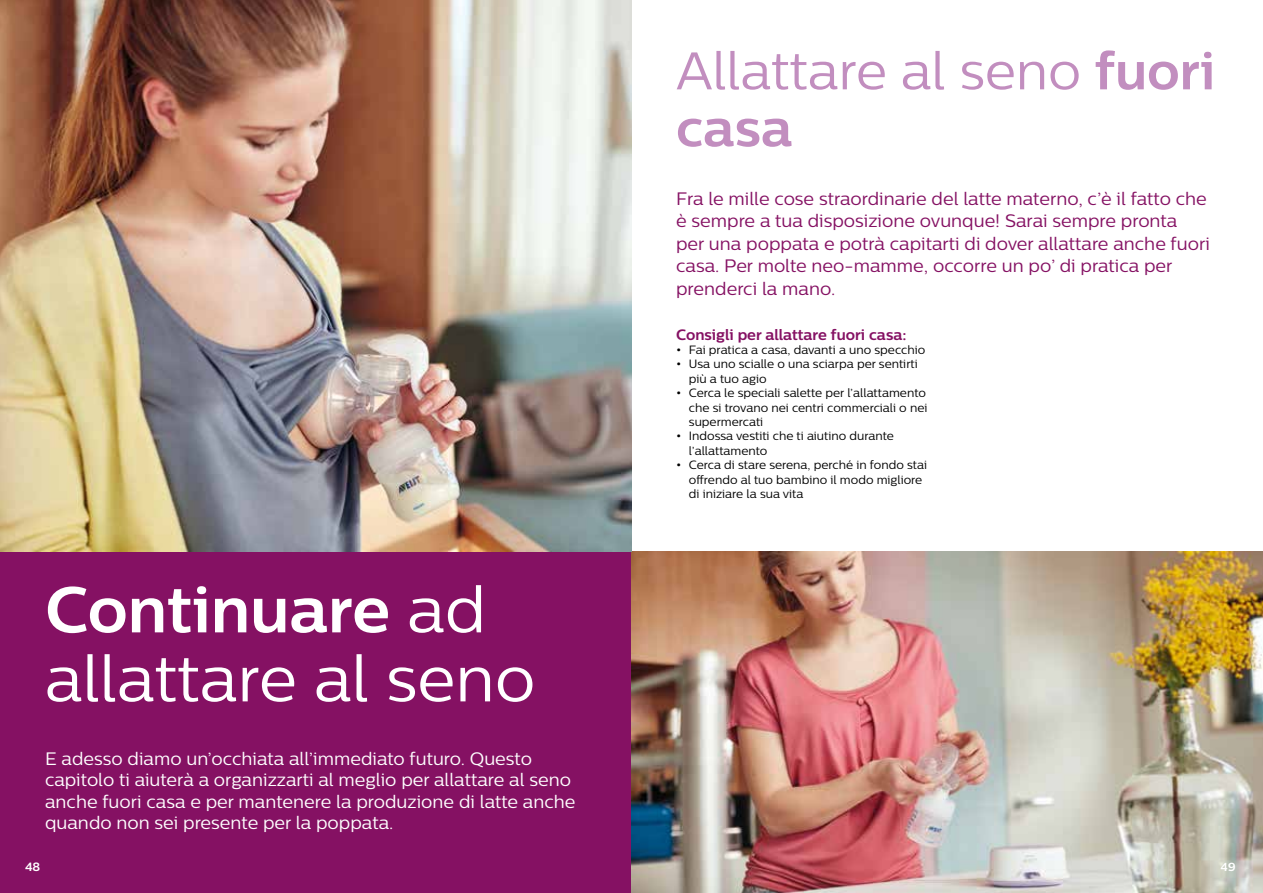
<style>
.page{position:relative;width:1263px;height:893px;background:#fff}
.page>*{position:absolute;margin:0;border:0;box-sizing:border-box;transform-origin:0 0}
.t1{font:64.5px/69px "Centrale Sans";color:#fff}
.t2{font:52.5px/57px "Centrale Sans";color:#c28ebf}
.t3{font:18px/22.5px "Centrale Sans";color:#851163}
.t4{font:18px/21.3px "Centrale Sans";color:#fff}
.t5{font:700 15px "Centrale Sans";color:#851163}
.t6{font:12px/14.4px "Centrale Sans";color:#000}
.t7{font:700 12px "Centrale Sans";color:#fff}
.t8{font:700 11.7px "Centrale Sans";color:#fff}
.s1{font-weight:700}
</style>
<div class="page">
<div style="left:0;top:551px;width:631px;height:342px;background:#851163"></div>
<img style="left:631px;top:551px;width:632px;height:342px">
<img style="left:0;top:0;width:631px;height:551px">
<h2 class="t2" style="left:676px;top:42px;width:541px">Allattare al seno <span class="s1">fuori casa</span></h2>
<h1 class="t1" style="left:45px;top:574px;width:492px"><span class="s1">Continuare</span> ad allattare al seno</h1>
<h3 class="t4" style="left:45px;top:748px;width:532px">E adesso diamo un’occhiata all’immediato futuro. Questo capitolo ti aiuterà a organizzarti al meglio per allattare al seno anche fuori casa e per mantenere la produzione di latte anche quando non sei presente per la poppata.</h3>
<p class="t3" style="left:676px;top:187px;width:535px">Fra le mille cose straordinarie del latte materno, c’è il fatto che è sempre a tua disposizione ovunque! Sarai sempre pronta per una poppata e potrà capitarti di dover allattare anche fuori casa. Per molte neo-mamme, occorre un po’ di pratica per prenderci la mano.</p>
<p class="t5" style="left:676px;top:325px;width:232px">Consigli per allattare fuori casa:</p>
<p class="t6" style="left:676px;top:342px;width:251px"><span class="s1">•</span> Fai pratica a casa, davanti a uno specchio</p>
<p class="t6" style="left:689px;top:357px;width:230px;text-indent:-13px"><span class="s1">•</span> Usa uno scialle o una sciarpa per sentirti più a tuo agio</p>
<p class="t6" style="left:689px;top:386px;width:240px;text-indent:-13px"><span class="s1">•</span> Cerca le speciali salette per l’allattamento che si trovano nei centri commerciali o nei supermercati</p>
<p class="t6" style="left:689px;top:429px;width:207px;text-indent:-13px"><span class="s1">•</span> Indossa vestiti che ti aiutino durante l’allattamento</p>
<p class="t6" style="left:689px;top:458px;width:240px;text-indent:-13px"><span class="s1">•</span> Cerca di stare serena, perché in fondo stai offrendo al tuo bambino il modo migliore di iniziare la sua vita</p>
<p class="t7" style="left:25px;top:860px;width:17px">48</p>
<p class="t8" style="left:1220px;top:860px;width:17px">49</p>
</div>
